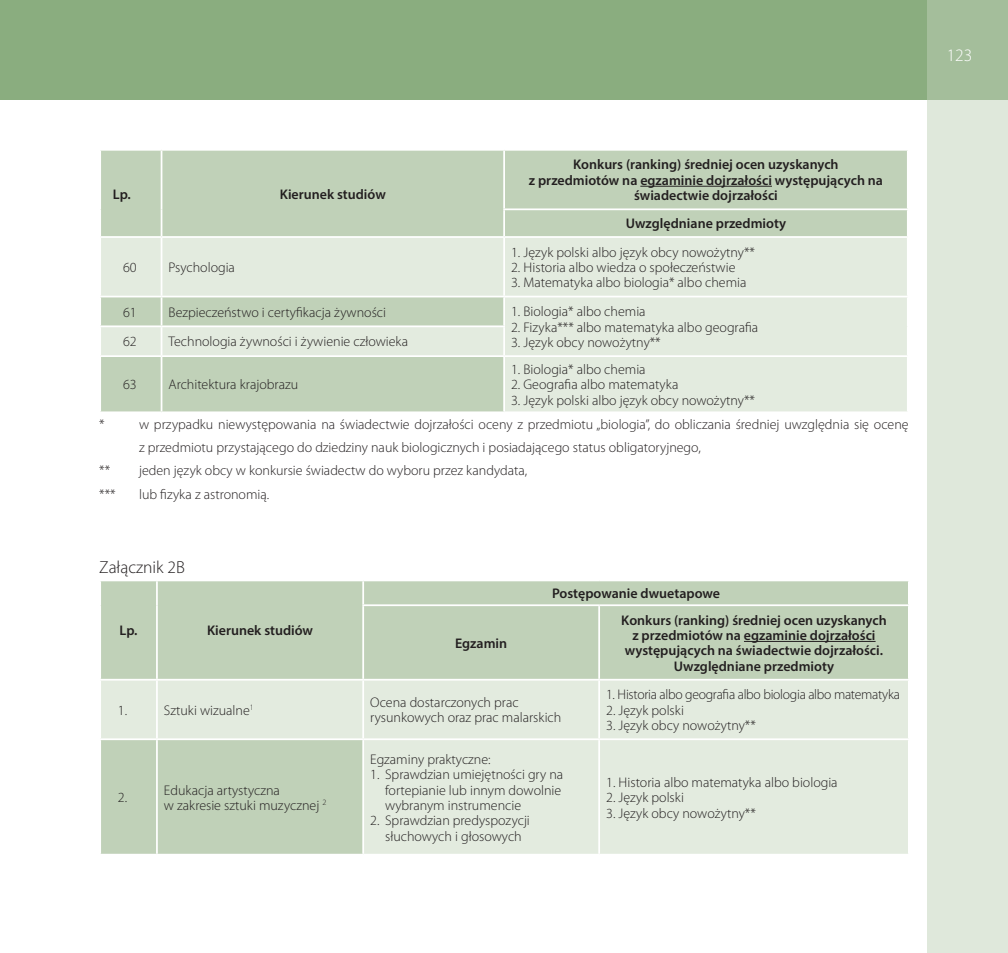
<style>
.page{position:relative;width:1008px;height:953px;background:#fff}
.page>*{position:absolute;margin:0;border:0;box-sizing:border-box;transform-origin:0 0}
.Tekst_główny{font:300 17.5px "Myriad Pro";color:#231f20}
.t1{font:300 17.5px "Myriad Pro";color:#fff}
.Tabelka{font:300 14px/15.4px "Myriad Pro";color:#231f20}
.Tabelka-2{font:600 14px/15.4px "Myriad Pro";color:#231f20;text-align:center}
.Tekst_-_wcięcie_cyfra{font:300 14px/22.8px "Myriad Pro";color:#231f20}
.Tabelka-3{font:300 14px "Myriad Pro";letter-spacing:-.02em;color:#231f20}
</style>
<div class="page">
<hr style="left:0;top:0;width:1px;height:99px;background:#8aad7f">
<div style="left:1px;top:0;width:1006px;height:99px;background:#8aad7f"></div>
<svg style="left:926px;top:0;width:81px;height:952px;background:#d9e3d4"></svg>
<div style="left:101px;top:151px;width:805px;height:85px;background:#c0d1b8"></div>
<svg style="left:101px;top:238px;width:805px;height:173px;background:#dae4d5"></svg>
<hr style="left:161px;top:151px;width:1px;height:58px;background:#fff">
<hr style="left:503px;top:151px;width:2px;height:57px;background:#fff">
<svg style="left:161px;top:209px;width:1px;height:27px"></svg>
<hr style="left:503px;top:208px;width:405px;height:2px;background:#fff">
<hr style="left:503px;top:210px;width:2px;height:26px;background:#fff">
<hr style="left:161px;top:238px;width:1px;height:58px;background:#fff">
<hr style="left:503px;top:238px;width:2px;height:58px;background:#fff">
<hr style="left:99px;top:296px;width:62px;height:1px;background:#fff">
<hr style="left:161px;top:296px;width:343px;height:1px;background:#fff">
<hr style="left:504px;top:296px;width:404px;height:1px;background:#fff">
<hr style="left:503px;top:297px;width:2px;height:28px;background:#fff">
<hr style="left:99px;top:325px;width:62px;height:2px;background:#fff">
<hr style="left:161px;top:325px;width:344px;height:2px;background:#fff">
<svg style="left:161px;top:297px;width:1px;height:58px"></svg>
<hr style="left:503px;top:327px;width:2px;height:28px;background:#fff">
<hr style="left:99px;top:355px;width:62px;height:2px;background:#fff">
<hr style="left:161px;top:355px;width:343px;height:2px;background:#fff">
<hr style="left:161px;top:357px;width:1px;height:54px;background:#fff">
<hr style="left:504px;top:355px;width:404px;height:2px;background:#fff">
<hr style="left:503px;top:357px;width:2px;height:54px;background:#fff">
<hr style="left:640px;top:186px;width:131px;height:1px;background:#231f20">
<div style="left:101px;top:581px;width:806px;height:97px;background:#c0d1b8"></div>
<svg style="left:101px;top:680px;width:806px;height:173px;background:#dbe5d6"></svg>
<hr style="left:156px;top:581px;width:2px;height:24px;background:#fff">
<hr style="left:362px;top:581px;width:2px;height:23px;background:#fff">
<hr style="left:156px;top:605px;width:2px;height:73px;background:#fff">
<hr style="left:362px;top:604px;width:237px;height:2px;background:#fff">
<hr style="left:362px;top:606px;width:2px;height:72px;background:#fff">
<hr style="left:599px;top:604px;width:310px;height:2px;background:#fff">
<hr style="left:598px;top:606px;width:1px;height:72px;background:#fff">
<hr style="left:156px;top:680px;width:2px;height:58px;background:#fff">
<hr style="left:362px;top:680px;width:2px;height:58px;background:#fff">
<hr style="left:598px;top:680px;width:1px;height:58px;background:#fff">
<hr style="left:99px;top:738px;width:58px;height:2px;background:#fff">
<hr style="left:157px;top:738px;width:206px;height:2px;background:#fff">
<hr style="left:156px;top:740px;width:2px;height:113px;background:#fff">
<hr style="left:363px;top:738px;width:236px;height:2px;background:#fff">
<hr style="left:362px;top:740px;width:2px;height:113px;background:#fff">
<hr style="left:599px;top:738px;width:310px;height:2px;background:#fff">
<hr style="left:598px;top:740px;width:1px;height:113px;background:#fff">
<hr style="left:743px;top:641px;width:132px;height:1px;background:#231f20">
<p class="Tabelka-2" style="left:113px;top:186px;width:19px">Lp.</p>
<p class="Tabelka-2" style="left:280px;top:186px;width:107px">Kierunek studiów</p>
<p class="Tabelka" style="left:123px;top:259px;width:15px">60</p>
<p class="Tabelka" style="left:168px;top:259px;width:68px">Psychologia</p>
<p class="Tabelka-2" style="left:573px;top:157px;width:267px">Konkurs (ranking) średniej ocen uzyskanych</p>
<p class="Tabelka-2" style="left:528px;top:172px;width:355px">z przedmiotów na egzaminie dojrzałości występujących na świadectwie dojrzałości</p>
<p class="Tabelka-2" style="left:625px;top:216px;width:162px">Uwzględniane przedmioty</p>
<p class="Tabelka" style="left:511px;top:244px;width:245px">1. Język polski albo język obcy nowożytny**</p>
<p class="Tabelka" style="left:511px;top:259px;width:226px">2. Historia albo wiedza o społeczeństwie</p>
<p class="Tabelka" style="left:511px;top:275px;width:237px">3. Matematyka albo biologia* albo chemia</p>
<p class="Tabelka" style="left:123px;top:304px;width:15px">61</p>
<p class="Tabelka" style="left:168px;top:304px;width:219px">Bezpieczeństwo i certyfikacja żywności</p>
<p class="Tabelka" style="left:511px;top:304px;width:136px">1. Biologia* albo chemia</p>
<p class="Tabelka" style="left:511px;top:319px;width:248px">2. Fizyka*** albo matematyka albo geografia</p>
<p class="Tabelka" style="left:123px;top:334px;width:15px">62</p>
<p class="Tabelka" style="left:168px;top:334px;width:241px">Technologia żywności i żywienie człowieka</p>
<p class="Tabelka" style="left:511px;top:334px;width:151px">3. Język obcy nowożytny**</p>
<p class="Tabelka" style="left:123px;top:377px;width:15px">63</p>
<p class="Tabelka" style="left:168px;top:377px;width:131px">Architektura krajobrazu</p>
<p class="Tabelka" style="left:511px;top:361px;width:136px">1. Biologia* albo chemia</p>
<p class="Tabelka" style="left:511px;top:377px;width:169px">2. Geografia albo matematyka</p>
<p class="Tabelka" style="left:511px;top:392px;width:245px">3. Język polski albo język obcy nowożytny**</p>
<p class="Tekst_-_wcięcie_cyfra" style="left:99px;top:413px;width:7px">*</p>
<p class="Tekst_-_wcięcie_cyfra" style="left:139px;top:413px;width:770px">w przypadku niewystępowania na świadectwie dojrzałości oceny z przedmiotu „biologia”, do obliczania średniej uwzględnia się ocenę z przedmiotu przystającego do dziedziny nauk biologicznych i posiadającego status obligatoryjnego,</p>
<p class="Tekst_-_wcięcie_cyfra" style="left:99px;top:458px;width:12px">**</p>
<p class="Tekst_-_wcięcie_cyfra" style="left:139px;top:458px;width:389px">jeden język obcy w konkursie świadectw do wyboru przez kandydata,</p>
<p class="Tekst_-_wcięcie_cyfra" style="left:99px;top:483px;width:18px">***</p>
<p class="Tekst_-_wcięcie_cyfra" style="left:139px;top:483px;width:132px">lub fizyka z astronomią.</p>
<p class="Tekst_główny" style="left:99px;top:556px;width:87px">Załącznik 2B</p>
<p class="Tabelka-2" style="left:119px;top:622px;width:19px">Lp.</p>
<p class="Tabelka-2" style="left:207px;top:622px;width:107px">Kierunek studiów</p>
<p class="Tabelka-2" style="left:455px;top:635px;width:54px">Egzamin</p>
<p class="Tabelka-2" style="left:552px;top:585px;width:169px">Postępowanie dwuetapowe</p>
<p class="Tabelka-2" style="left:621px;top:612px;width:267px">Konkurs (ranking) średniej ocen uzyskanych z przedmiotów na egzaminie dojrzałości występujących na świadectwie dojrzałości.<br>Uwzględniane przedmioty</p>
<p class="Tabelka" style="left:118px;top:702px;width:11px">1.</p>
<p class="Tabelka" style="left:164px;top:702px;width:91px">Sztuki wizualne<sup>1</sup></p>
<p class="Tabelka" style="left:370px;top:694px;width:192px">Ocena dostarczonych prac rysunkowych oraz prac malarskich</p>
<p class="Tabelka" style="left:118px;top:789px;width:11px">2.</p>
<p class="Tabelka" style="left:164px;top:782px;width:117px">Edukacja artystyczna</p>
<p class="Tabelka" style="left:164px;top:797px;width:164px">w zakresie sztuki muzycznej <sup>2</sup></p>
<p class="Tabelka" style="left:370px;top:751px;width:122px">Egzaminy praktyczne:</p>
<p class="Tabelka" style="left:385px;top:766px;width:180px;text-indent:-15px">1. Sprawdzian umiejętności gry na fortepianie lub innym dowolnie wybranym instrumencie</p>
<p class="Tabelka" style="left:370px;top:812px;width:161px;text-align:center">2. Sprawdzian predyspozycji słuchowych i głosowych</p>
<p class="Tabelka-3" style="left:606px;top:686px;width:295px">1. Historia albo geografia albo biologia albo matematyka</p>
<p class="Tabelka" style="left:606px;top:702px;width:79px">2. Język polski</p>
<p class="Tabelka" style="left:606px;top:717px;width:151px">3. Język obcy nowożytny**</p>
<p class="Tabelka" style="left:606px;top:774px;width:233px">1. Historia albo matematyka albo biologia</p>
<p class="Tabelka" style="left:606px;top:789px;width:79px">2. Język polski</p>
<p class="Tabelka" style="left:606px;top:805px;width:151px">3. Język obcy nowożytny**</p>
<p class="t1" style="left:946px;top:45px;width:27px">123</p>
</div>
